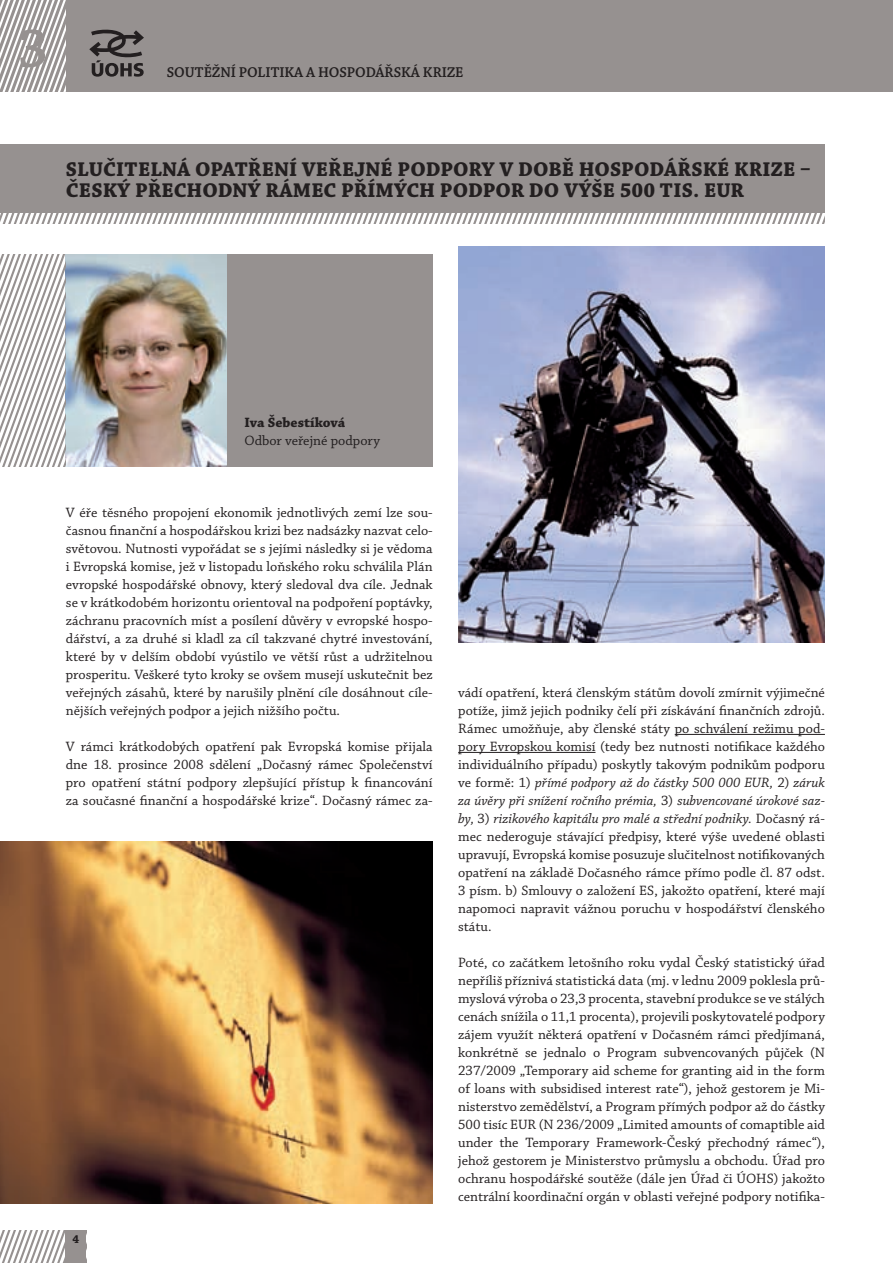
<style>
.page{position:relative;width:893px;height:1263px;background:#fff}
.page>*{position:absolute;margin:0;border:0;box-sizing:border-box;transform-origin:0 0}
.t1{font:600 57px "Chaparral Pro";color:#969190}
.t2{font:700 21px/21px "Chaparral Pro";color:#231f20}
.t3{font:600 15px "Chaparral Pro";letter-spacing:-.01em;color:#231f20}
.t4{font:14.25px/18px "Chaparral Pro";color:#231f20;text-align:justify}
.t5{font:700 14.25px "Chaparral Pro";color:#231f20}
.t6{font:700 12px "Chaparral Pro";color:#231f20}
.s1{font-style:italic}
</style>
<div class="page">
<svg style="left:0;top:1230px;width:66px;height:33px"></svg>
<div style="left:66px;top:1230px;width:20px;height:33px;background:#969190"></div>
<div style="left:0;top:0;width:893px;height:91px;background:#969190"></div>
<svg style="left:89px;top:29px;width:55px;height:48px"></svg>
<svg style="left:0;top:0;width:66px;height:91px"></svg>
<hr style="left:675px;top:734px;width:150px;height:1px;background:#231f20">
<hr style="left:458px;top:752px;width:137px;height:1px;background:#231f20">
<svg style="left:0;top:213px;width:825px;height:10px"></svg>
<div style="left:0;top:145px;width:825px;height:68px;background:#969190"></div>
<img style="left:0;top:841px;width:433px;height:362px">
<img style="left:458px;top:247px;width:367px;height:396px">
<img style="left:66px;top:254px;width:161px;height:213px">
<svg style="left:0;top:254px;width:66px;height:213px"></svg>
<div style="left:227px;top:254px;width:206px;height:213px;background:#969190"></div>
<h1 class="t1" style="left:18px;top:16px;width:32px">3</h1>
<p class="t3" style="left:167px;top:63px;width:298px">SOUTĚŽNÍ POLITIKA A HOSPODÁŘSKÁ KRIZE</p>
<h2 class="t2" style="left:66px;top:160px;width:746px">SLUČITELNÁ OPATŘENÍ VEŘEJNÉ PODPORY V DOBĚ HOSPODÁŘSKÉ KRIZE –<br>ČESKÝ PŘECHODNÝ RÁMEC PŘÍMÝCH PODPOR DO VÝŠE 500 tis . EUR</h2>
<p class="t5" style="left:244px;top:414px;width:102px">Iva Šebestíková</p>
<p class="t4" style="left:244px;top:432px;width:137px">Odbor veřejné podpory</p>
<p class="t4" style="left:66px;top:504px;width:368px">V éře těsného propojení ekonomik jednotlivých zemí lze sou&shy;časnou finanční a hospodářskou krizi bez nadsázky nazvat celo&shy;světovou. Nutnosti vypořádat se s jejími následky si je vědoma i Evropská komise, jež v listopadu loňského roku schválila Plán evropské hospodářské obnovy, který sledoval dva cíle. Jednak se v krátkodobém horizontu orientoval na podpoření poptávky, záchranu pracovních míst a posílení důvěry v evropské hospo&shy;dářství, a za druhé si kladl za cíl takzvané chytré investování, které by v delším období vyústilo ve větší růst a udržitelnou prosperitu. Veškeré tyto kroky se ovšem musejí uskutečnit bez veřejných zásahů, které by narušily plnění cíle dosáhnout cíle&shy;nějších veřejných podpor a jejich nižšího počtu.</p>
<p class="t4" style="left:66px;top:738px;width:368px">V rámci krátkodobých opatření pak Evropská komise přijala dne 18. prosince 2008 sdělení „Dočasný rámec Společenství pro opatření státní podpory zlepšující přístup k financování za současné finanční a hospodářské krize“. Dočasný rámec za-</p>
<p class="t6" style="left:73px;top:1232px;width:8px">4</p>
<p class="t4" style="left:458px;top:684px;width:368px">vádí opatření, která členským státům dovolí zmírnit výjimečné potíže, jimž jejich podniky čelí při získávání finančních zdrojů.<br>Rámec umožňuje, aby členské státy po schválení režimu pod&shy;pory Evropskou komisí (tedy bez nutnosti notifikace každého individuálního případu) poskytly takovým podnikům podporu ve formě: 1) <span class="s1">přímé podpory až do částky 500 000 EUR,</span> 2) <span class="s1">záruk za úvěry při snížení ročního prémia,</span> 3) <span class="s1">subvencované úrokové saz&shy;by,</span> 3) <span class="s1">rizikového kapitálu pro malé a střední podniky.</span> Dočasný rá&shy;mec nederoguje stávající předpisy, které výše uvedené oblasti upravují, Evropská komise posuzuje slučitelnost notifikovaných opatření na základě Dočasného rámce přímo podle čl. 87 odst.<br>3 písm. b) Smlouvy o založení ES, jakožto opatření, které mají napomoci napravit vážnou poruchu v hospodářství členského státu.</p>
<p class="t4" style="left:458px;top:954px;width:368px">Poté, co začátkem letošního roku vydal Český statistický úřad nepříliš příznivá statistická data (mj. v lednu 2009 poklesla prů&shy;myslová výroba o 23,3 procenta, stavební produkce se ve stálých cenách snížila o 11,1 procenta), projevili poskytovatelé podpory zájem využít některá opatření v Dočasném rámci předjímaná, konkrétně se jednalo o Program subvencovaných půjček (N 237/2009 „Temporary aid scheme for granting aid in the form of loans with subsidised interest rate“), jehož gestorem je Mi&shy;nisterstvo zemědělství, a Program přímých podpor až do částky 500 tisíc EUR (N 236/2009 „Limited amounts of comaptible aid under the Temporary Framework-Český přechodný rámec“), jehož gestorem je Ministerstvo průmyslu a obchodu. Úřad pro ochranu hospodářské soutěže (dále jen úřad či ÚOHS) jakožto centrální koordinační orgán v oblasti veřejné podpory notifika-</p>
</div>
